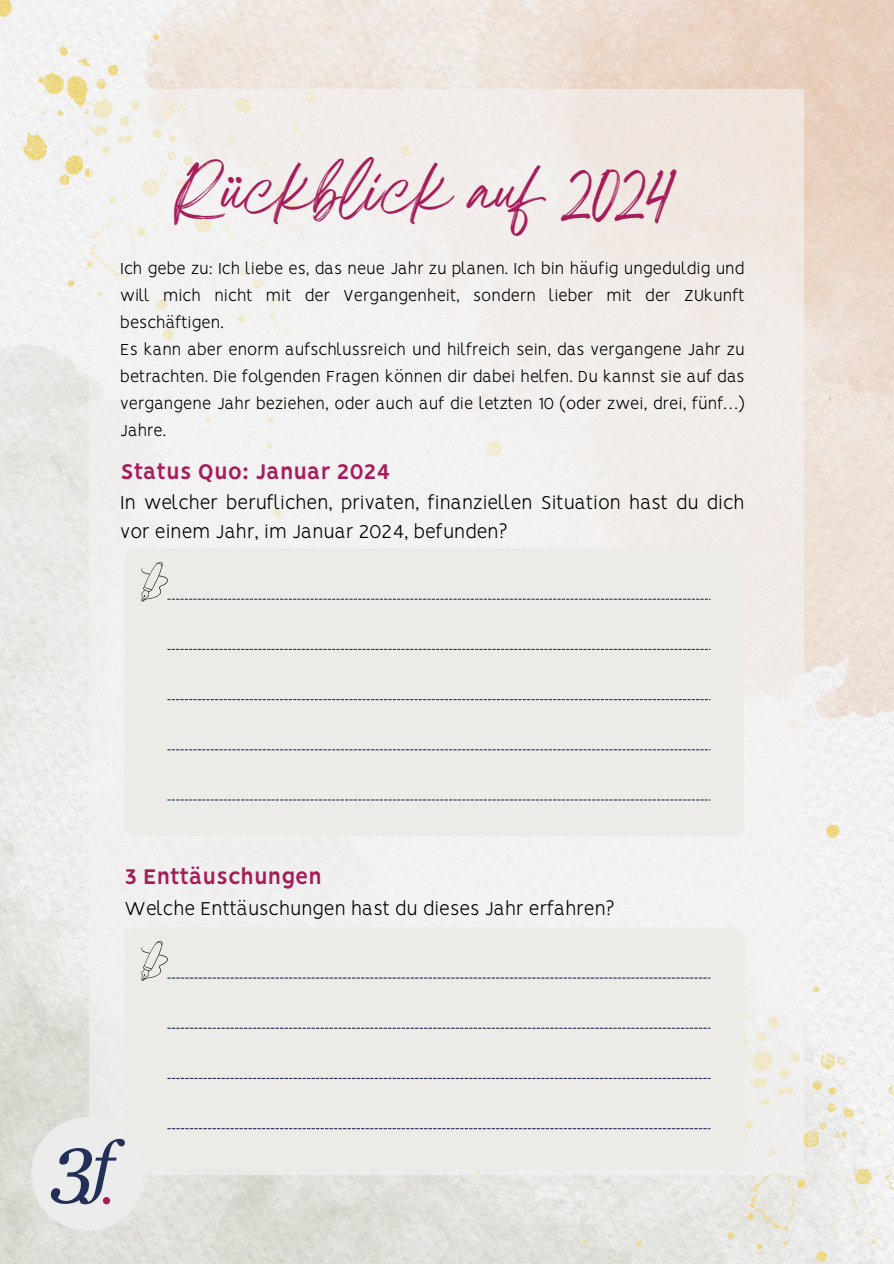
<style>
.page{position:relative;width:894px;height:1264px;background:#fff}
.page>*{position:absolute;margin:0;border:0;box-sizing:border-box;transform-origin:0 0}
.t1{font:49.5px "Breathing";color:#a61c59}
.t2{font:700 24px "Vision";color:#a61c59}
.t3{font:300 21px/29.2px "Vision";color:#000}
.t4{font:300 18px/27px "Vision";color:#000;text-align:justify}
</style>
<div class="page">
<img style="left:0;top:0;width:893px;height:1263px">
<img style="left:0;top:0;width:502px;height:516px">
<img style="left:446px;top:674px;width:447px;height:589px">
<div style="left:89px;top:89px;width:715px;height:1085px;background:#f4f3f3"></div>
<div style="left:125px;top:548px;width:619px;height:288px;background:#ecebe8;border-radius:11px"></div>
<svg style="left:141px;top:562px;width:569px;height:39px"></svg>
<svg style="left:167px;top:649px;width:543px;height:1px"></svg>
<svg style="left:167px;top:699px;width:543px;height:1px"></svg>
<svg style="left:167px;top:749px;width:543px;height:1px"></svg>
<svg style="left:167px;top:799px;width:543px;height:1px"></svg>
<div style="left:125px;top:927px;width:619px;height:242px;background:#ecebe8;border-radius:11px"></div>
<svg style="left:141px;top:940px;width:569px;height:41px"></svg>
<svg style="left:167px;top:1027px;width:543px;height:1px"></svg>
<svg style="left:167px;top:1077px;width:543px;height:1px"></svg>
<svg style="left:167px;top:1128px;width:543px;height:1px"></svg>
<img style="left:32px;top:1117px;width:112px;height:113px">
<p class="t1" style="left:174px;top:176px;width:495px">Rückblick auf 2024</p>
<p class="t4" style="left:120px;top:256px;width:625px">Ich gebe zu: Ich liebe es, das neue Jahr zu planen. Ich bin häufig ungeduldig und will mich nicht mit der Vergangenheit, sondern lieber mit der ZUkunft beschäftigen.</p>
<h1 class="t4" style="left:120px;top:337px;width:625px">Es kann aber enorm aufschlussreich und hilfreich sein, das vergangene Jahr zu betrachten. Die folgenden Fragen können dir dabei helfen. Du kannst sie auf das vergangene Jahr beziehen, oder auch auf die letzten 10 (oder zwei, drei, fünf…)<br>Jahre.</h1>
<p class="t2" style="left:120px;top:461px;width:271px">Status Quo: Januar 2024</p>
<p class="t3" style="left:120px;top:489px;width:625px">In welcher beruflichen, privaten, finanziellen Situation hast du dich vor einem Jahr, im Januar 2024, befunden?</p>
<h2 class="t2" style="left:125px;top:866px;width:199px">3 Enttäuschungen</h2>
<h2 class="t3" style="left:125px;top:894px;width:491px">Welche Enttäuschungen hast du dieses Jahr erfahren?</h2>
</div>
